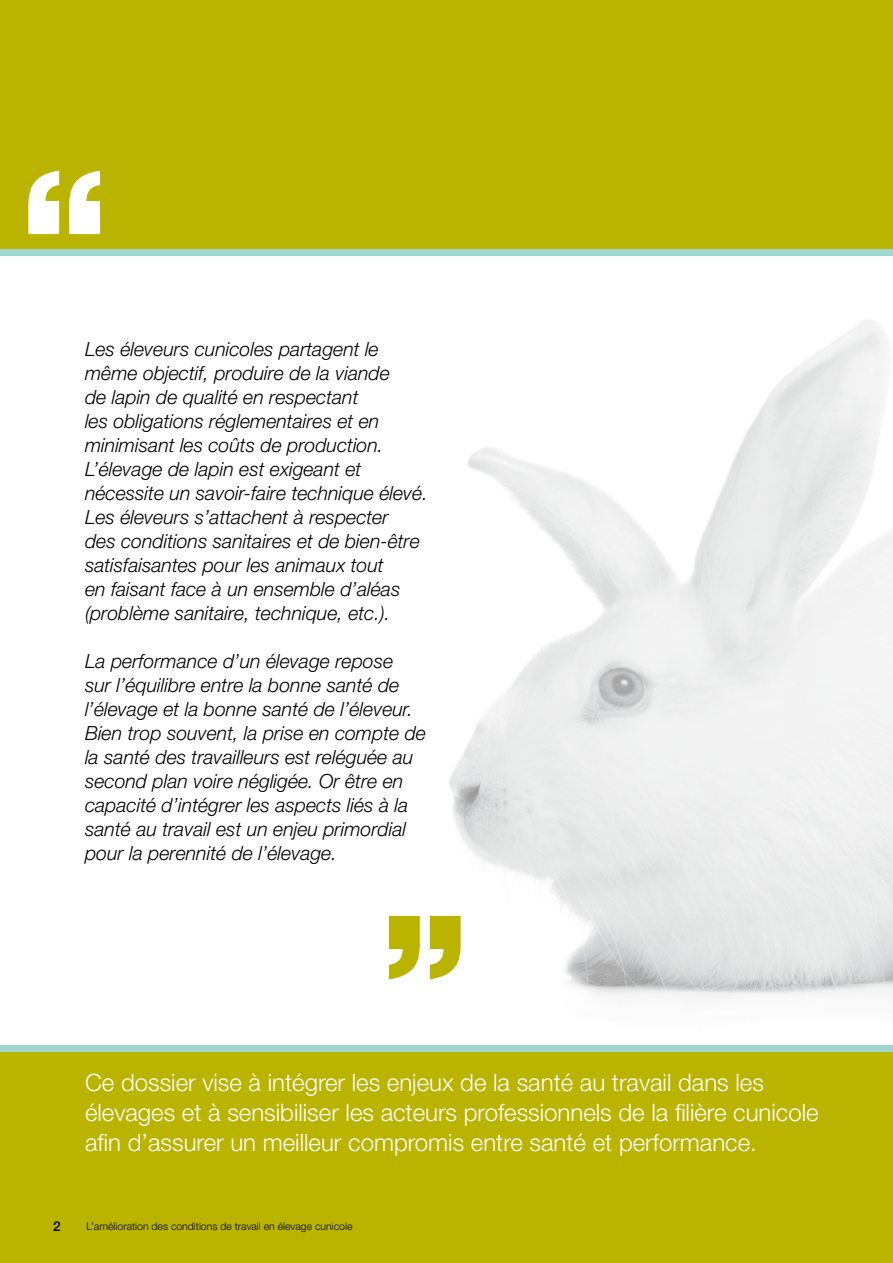
<style>
.page{position:relative;width:893px;height:1263px;background:#fff}
.page>*{position:absolute;margin:0;border:0;box-sizing:border-box;transform-origin:0 0}
.t1{font:900 167.4px "Helvetica Neue";color:#bab300}
.t2{font:900 167.4px "Helvetica Neue";color:#fff}
.t3{font:300 24px/30px "Helvetica Neue";color:#fff}
.t4{font:italic 300 19.5px/24px "Helvetica Neue";color:#000}
.t5{font:500 13.5px "Helvetica Neue";color:#000}
.t6{font:300 10.5px "Helvetica Neue";color:#000}
</style>
<div class="page">
<img style="left:449px;top:320px;width:444px;height:680px">
<div style="left:0;top:1050px;width:893px;height:213px;background:#bab300"></div>
<div style="left:0;top:0;width:893px;height:249px;background:#bab300"></div>
<div style="left:0;top:249px;width:893px;height:7px;background:#a1d5d2"></div>
<div style="left:0;top:1045px;width:893px;height:6px;background:#a1d5d2"></div>
<h1 class="t2" style="left:21px;top:131px;width:88px">“</h1>
<p class="t4" style="left:85px;top:336px;width:344px">Les éleveurs cunicoles partagent le même objectif, produire de la viande<br>de lapin de qualité en respectant<br>les obligations réglementaires et en minimisant les coûts de production.<br>L’élevage de lapin est exigeant et nécessite un savoir-faire technique élevé.<br>Les éleveurs s’attachent à respecter<br>des conditions sanitaires et de bien-être satisfaisantes pour les animaux tout<br>en faisant face à un ensemble d’aléas (problème sanitaire, technique, etc.).</p>
<p class="t4" style="left:85px;top:648px;width:342px">La performance d’un élevage repose<br>sur l’équilibre entre la bonne santé de l’élevage et la bonne santé de l’éleveur.<br>Bien trop souvent, la prise en compte de la santé des travailleurs est reléguée au second plan voire négligée. Or être en capacité d’intégrer les aspects liés à la santé au travail est un enjeu primordial pour la perennité de l’élevage.</p>
<h1 class="t1" style="left:381px;top:876px;width:88px">”</h1>
<p class="t3" style="left:85px;top:1066px;width:735px">Ce dossier vise à intégrer les enjeux de la santé au travail dans les élevages et à sensibiliser les acteurs professionnels de la filière cunicole afin d’assurer un meilleur compromis entre santé et performance.</p>
<p class="t5" style="left:53px;top:1218px;width:9px">2</p>
<p class="t6" style="left:86px;top:1220px;width:268px">L’amélioration des conditions de travail en élevage cunicole</p>
</div>
